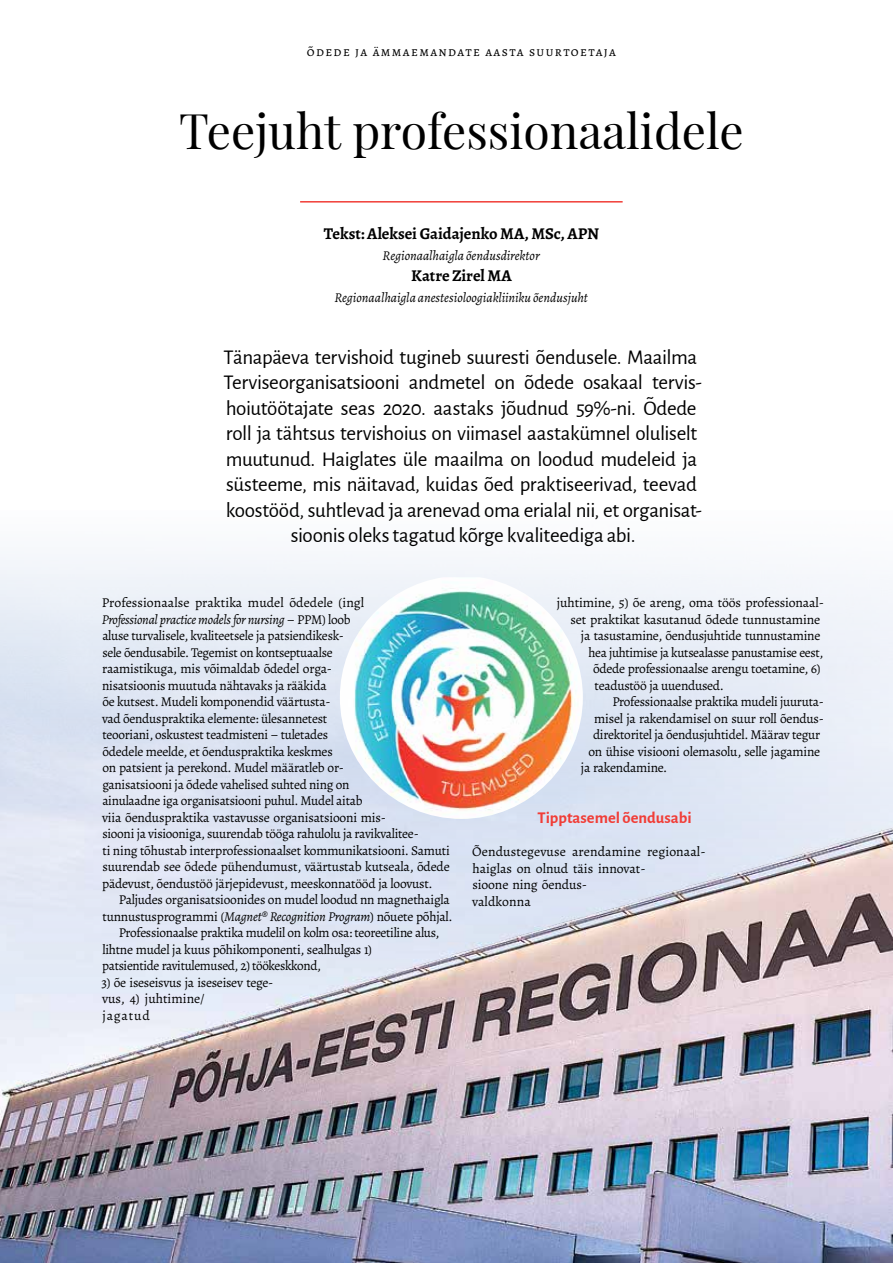
<style>
.page{position:relative;width:893px;height:1263px;background:#fff}
.page>*{position:absolute;margin:0;border:0;box-sizing:border-box;transform-origin:0 0}
.t1{font:48px "Playfair Display";color:#000}
.t2{font:21px/25.5px "Alegreya Sans";letter-spacing:-.02em;color:#000;text-align:center}
.t3{font:700 16.5px "Alegreya";letter-spacing:-.005em;color:#000}
.t4{font:700 16.5px "Alegreya Sans";color:#f13d37}
.t5{font:13.5px/16.5px "Alegreya";letter-spacing:-.02em;color:#000}
.t6{font:italic 13.5px "Alegreya";letter-spacing:-.005em;color:#000}
.t7{font:13.5px "Alegreya SC";letter-spacing:.1em;color:#000}
.s1{font-style:italic}
</style>
<div class="page">
<hr style="left:300px;top:201px;width:323px;height:2px;background:#f13d37">
<img style="left:0;top:567px;width:893px;height:696px">
<img style="left:340px;top:577px;width:243px;height:242px">
<p class="t7" style="left:307px;top:42px;width:311px">õdede ja ämmaemandate aasta suurtoetaja</p>
<h1 class="t1" style="left:179px;top:93px;width:566px">Teejuht professionaalidele</h1>
<p class="t3" style="left:324px;top:222px;width:277px">Tekst: Aleksei Gaidajenko MA, MSc, APN</p>
<p class="t6" style="left:383px;top:247px;width:159px">Regionaalhaigla õendusdirektor</p>
<p class="t3" style="left:411px;top:264px;width:102px">Katre Zirel MA</p>
<p class="t6" style="left:334px;top:289px;width:255px">Regionaalhaigla anestesioloogiakliiniku õendusjuht</p>
<p class="t2" style="left:224px;top:343px;width:480px">Tänapäeva tervishoid tugineb suuresti õendusele. Maailma Terviseorganisatsiooni andmetel on õdede osakaal tervis&shy;hoiutöötajate seas 2020. aastaks jõudnud 59%-ni. Õdede roll ja tähtsus tervishoius on viimasel aastakümnel oluliselt muutunud. Haiglates üle maailma on loodud mudeleid ja süsteeme, mis näitavad, kuidas õed praktiseerivad, teevad koostööd, suhtlevad ja arenevad oma erialal nii, et organisat&shy;sioonis oleks tagatud kõrge kvaliteediga abi.</p>
<p class="t5" style="left:102px;top:595px;width:350px">Professionaalse praktika mudel õdedele (ingl<br><span class="s1">Professional practice models for nursing</span> – PPM) loob<br>aluse turvalisele, kvaliteetsele ja patsiendikesk-<br>sele õendusabile. Tegemist on kontseptuaalse<br>raamistikuga, mis võimaldab õdedel orga-<br>nisatsioonis muutuda nähtavaks ja rääkida<br>õe kutsest. Mudeli komponendid väärtusta-<br>vad õenduspraktika elemente: ülesannetest<br>teooriani, oskustest teadmisteni – tuletades<br>õdedele meelde, et õenduspraktika keskmes<br>on patsient ja perekond. Mudel määratleb or-<br>ganisatsiooni ja õdede vahelised suhted ning on<br>ainulaadne iga organisatsiooni puhul. Mudel aitab<br>viia õenduspraktika vastavusse organisatsiooni mis-<br>siooni ja visiooniga, suurendab tööga rahulolu ja ravikvalitee-<br>ti ning tõhustab interprofessionaalset kommunikatsiooni. Samuti suurendab see õdede pühendumust, väärtustab kutseala, õdede pädevust, õendustöö järjepidevust, meeskonnatööd ja loovust.</p>
<p class="t5" style="left:119px;top:892px;width:332px">Paljudes organisatsioonides on mudel loodud nn magnethaigla</p>
<p class="t5" style="left:102px;top:908px;width:352px">tunnustusprogrammi (<span class="s1">Magnet® Recognition Program</span>) nõuete põhjal.</p>
<p class="t5" style="left:119px;top:925px;width:322px">Professionaalse praktika mudelil on kolm osa: teoreetiline alus,</p>
<p class="t5" style="left:102px;top:941px;width:271px">lihtne mudel ja kuus põhikomponenti, sealhulgas 1)</p>
<p class="t5" style="left:102px;top:958px;width:220px">patsientide ravitulemused, 2) töökeskkond,</p>
<p class="t5" style="left:101px;top:974px;width:173px">3) õe iseseisvus ja iseseisev tege&shy;vus, 4) juhtimine/<br>jagatud</p>
<p class="t5" style="left:557px;top:595px;width:269px">juhtimine, 5) õe areng, oma töös professionaal-</p>
<p class="t5" style="left:570px;top:611px;width:251px">set praktikat kasutanud õdede tunnustamine</p>
<p class="t5" style="left:581px;top:628px;width:241px">ja tasustamine, õendusjuhtide tunnustamine</p>
<p class="t5" style="left:588px;top:644px;width:236px">hea juhtimise ja kutsealasse panustamise eest,</p>
<p class="t5" style="left:593px;top:661px;width:229px">õdede professionaalse arengu toetamine, 6)</p>
<p class="t5" style="left:594px;top:677px;width:131px">teadustöö ja uuendused.</p>
<p class="t5" style="left:612px;top:694px;width:213px">Professionaalse praktika mudeli juuruta-</p>
<p class="t5" style="left:594px;top:710px;width:231px">misel ja rakendamisel on suur roll õendus-</p>
<p class="t5" style="left:593px;top:727px;width:229px">direktoritel ja õendusjuhtidel. Määrav tegur</p>
<p class="t5" style="left:588px;top:743px;width:233px">on ühise visiooni olemasolu, selle jagamine</p>
<p class="t5" style="left:581px;top:760px;width:88px">ja rakendamine.</p>
<p class="t4" style="left:537px;top:806px;width:156px">Tipptasemel õendusabi</p>
<p class="t5" style="left:472px;top:844px;width:235px">Õendustegevuse arendamine regionaal&shy;haiglas on olnud täis innovat-<br>sioone ning õendus-<br>valdkonna</p>
</div>
